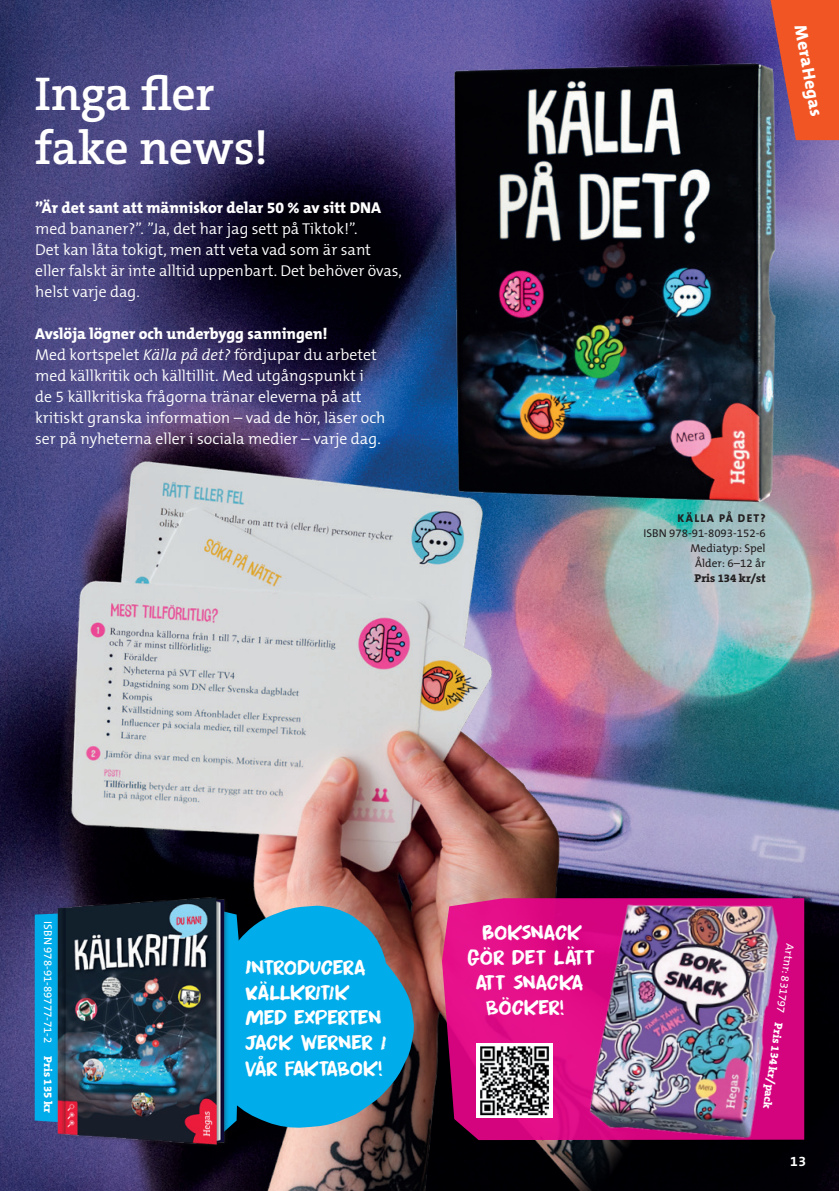
<style>
.page{position:relative;width:839px;height:1191px;background:#fff}
.page>*{position:absolute;margin:0;border:0;box-sizing:border-box;transform-origin:0 0}
.t1{font:600 47.77px/54.1px "The Serif C5";letter-spacing:-.01em;color:#fff}
.t2{font:21px/25.2px "Apex Brush";letter-spacing:-.025em;color:#fff}
.t3{font:21px/25.2px "Apex Brush";color:#fff;text-align:center}
.t4{font:800 17.5px "The Mix B W8";color:#fff}
.t5{font:300 15.75px/21px "The Mix B W4";color:#fff}
.t6{font:800 15.75px "The Mix B W8";color:#fff}
.t7{font:700 14px "The Mix B W7";color:#fff}
.t8{font:11.38px/14.9px "The Mix B W5 Plain";color:#231f20;text-align:right}
.t9{font:11.38px "The Mix B W5 Plain";color:#fff}
.t10{font:800 11.38px "The Serif C5";color:#fff}
.t11{font:800 11.38px "The Serif C5";color:#231f20}
.t12{font:800 11.38px "The Mix B W8";letter-spacing:.115em;color:#231f20}
.s1{font-style:italic}
.s2{font-family:"The Serif C5";font-weight:800}
.s3{font-family:"The Mix B W5 Plain";font-weight:400}
</style>
<div class="page">
<img style="left:1px;top:0;width:837px;height:1191px">
<img style="left:5px;top:432px;width:641px;height:759px">
<img style="left:0;top:0;width:1px;height:1191px">
<svg style="left:35px;top:907px;width:206px;height:226px;background:#05a0dd"></svg>
<div style="left:766px;top:0;width:72px;height:140px;background:#f15524"></div>
<img style="left:442px;top:45px;width:362px;height:477px">
<svg style="left:229px;top:905px;width:186px;height:223px;background:#1097c8"></svg>
<img style="left:55px;top:893px;width:173px;height:254px">
<svg style="left:442px;top:898px;width:362px;height:242px;background:#d40f80"></svg>
<img style="left:476px;top:1043px;width:76px;height:74px">
<img style="left:574px;top:887px;width:220px;height:273px">
<h1 class="t1" style="left:35px;top:67px;width:235px">Inga fler fake news!</h1>
<p class="t6" style="left:35px;top:197px;width:347px">”Är det sant att människor delar 50 % av sitt DNA</p>
<p class="t5" style="left:35px;top:218px;width:368px">med bananer?”. ”Ja, det har jag sett på Tiktok!”.<br>Det kan låta tokigt, men att veta vad som är sant eller falskt är inte alltid uppenbart. Det behöver övas, helst varje dag.</p>
<p class="t6" style="left:35px;top:323px;width:294px">Avslöja lögner och underbygg sanningen!</p>
<p class="t5" style="left:35px;top:344px;width:352px">Med kortspelet <span class="s1">Källa på det?</span> fördjupar du arbetet med källkritik och källtillit. Med utgångspunkt i<br>de 5 källkritiska frågorna tränar eleverna på att kritiskt granska information – vad de hör, läser och ser på nyheterna eller i sociala medier – varje dag.</p>
<p class="t4" style="left:811px;top:23px;width:94px;rotate:80deg">MeraHegas</p>
<p class="t12" style="left:677px;top:511px;width:89px">KÄLLA PÅ DET?</p>
<p class="t8" style="left:643px;top:526px;width:124px">ISBN 978-91-8093-152-6<br>Mediatyp: Spel<br>Ålder: 6–12 år</p>
<p class="t11" style="left:694px;top:570px;width:73px">Pris 134 kr/st</p>
<p class="t9" style="left:55px;top:921px;width:193px;rotate:90deg">ISBN 978-91-89777-71-2 <span class="s2">Pris 135 kr</span></p>
<h2 class="t3" style="left:467px;top:919px;width:129px">BOKSNACK<br>GÖR DET LÄTT<br>ATT SNACKA<br>BÖCKER!</h2>
<h2 class="t2" style="left:245px;top:954px;width:143px">INTRODUCERA<br>KÄLLKRITIK<br>MED EXPERTEN<br>JACK WERNER I<br>VÅR FAKTABOK!</h2>
<p class="t10" style="left:797px;top:944px;width:168px;rotate:98deg"><span class="s3">Artnr: 831797</span> Pris 134 kr/pack</p>
<p class="t7" style="left:790px;top:1152px;width:18px">13</p>
</div>
